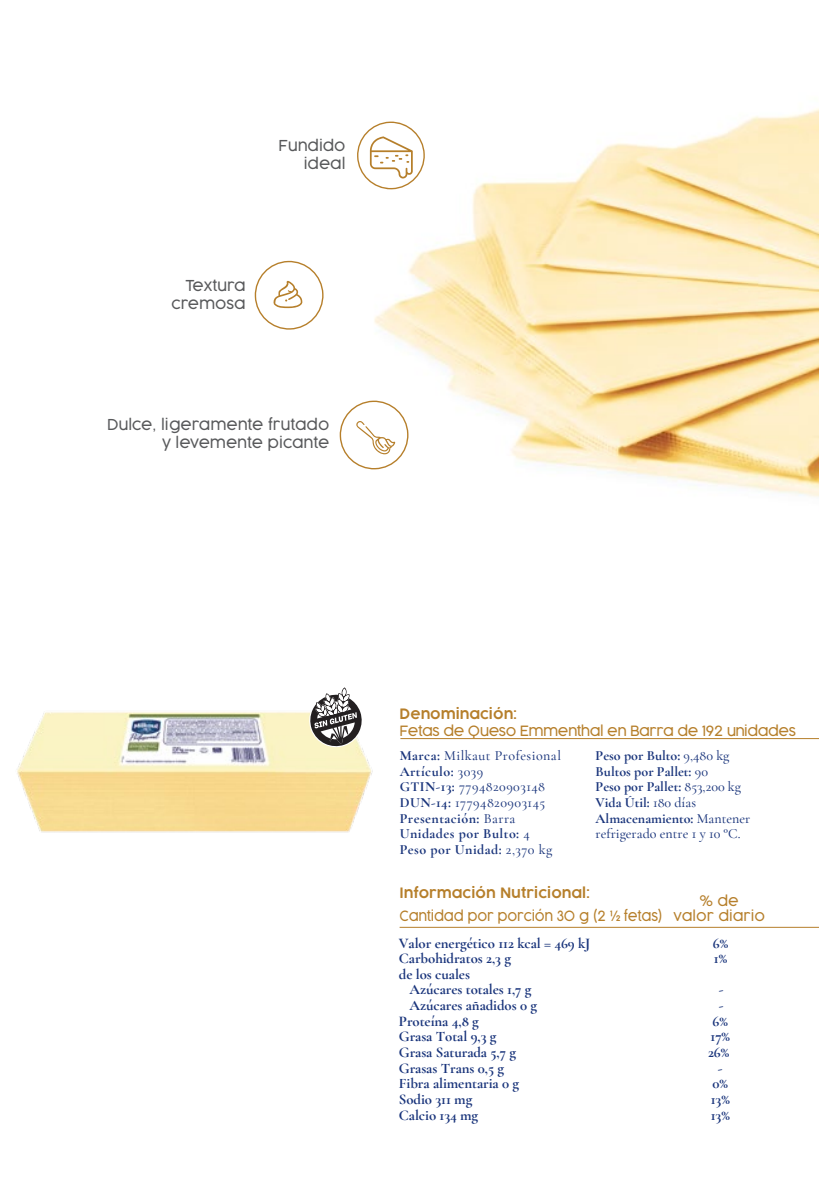
<style>
.page{position:relative;width:819px;height:1191px;background:#fff}
.page>*{position:absolute;margin:0;border:0;box-sizing:border-box;transform-origin:0 0}
.t1{font:300 14.88px/17.8px "Cocogoose Pro";color:#58595b;text-align:right}
.t2{font:700 14.7px/15.6px "Cormorant Garamond";letter-spacing:-.005em;color:#19347b}
.t3{font:700 14px/15.6px "Cormorant Garamond";letter-spacing:.035em;color:#19347b}
.t4{font:700 14px/15.6px "Cormorant Garamond";color:#19347b}
.t5{font:300 14px "Cocogoose Pro";letter-spacing:-.03em;color:#b67f2b}
.t6{font:600 14px "COCOGOOSE";color:#b67f2b}
.t7{font:300 14px "Cocogoose Pro";letter-spacing:-.03em;color:#b67f2b;scale:.93 1}
.t8{font:300 14px/15.6px "Cocogoose Pro";color:#b67f2b;text-align:center}
.s1{font-weight:500}
</style>
<div class="page">
<img style="left:17px;top:712px;width:397px;height:121px">
<hr style="left:399px;top:927px;width:420px;height:1px;background:#b67f2b">
<hr style="left:400px;top:738px;width:419px;height:1px;background:#b67f2b">
<img style="left:374px;top:108px;width:445px;height:389px">
<svg style="left:339px;top:399px;width:70px;height:72px"></svg>
<svg style="left:254px;top:260px;width:70px;height:70px"></svg>
<svg style="left:357px;top:121px;width:68px;height:68px"></svg>
<svg style="left:308px;top:687px;width:55px;height:61px"></svg>
<p class="t1" style="left:278px;top:136px;width:68px">Fundido ideal</p>
<p class="t1" style="left:171px;top:276px;width:76px">Textura cremosa</p>
<p class="t1" style="left:107px;top:416px;width:224px">Dulce, ligeramente frutado y levemente picante</p>
<p class="t6" style="left:399px;top:704px;width:119px">Denominación:</p>
<p class="t5" style="left:399px;top:721px;width:398px">Fetas de Queso Emmenthal en Barra de 192 unidades</p>
<p class="t3" style="left:399px;top:747px;width:163px">Marca: <span class="s1">Milkaut Profesional<br></span>Artículo: <span class="s1">3039<br></span>GTIN-13: <span class="s1">7794820903148<br></span>DUN-14: <span class="s1">17794820903145<br></span>Presentación: <span class="s1">Barra<br></span>Unidades por Bulto: <span class="s1">4<br></span>Peso por Unidad: <span class="s1">2,370 kg</span></p>
<p class="t4" style="left:595px;top:747px;width:156px">Peso por Bulto: <span class="s1">9,480 kg<br></span>Bultos por Pallet: <span class="s1">90<br></span>Peso por Pallet: <span class="s1">853,200 kg<br></span>Vida Útil: <span class="s1">180 días<br></span>Almacenamiento: <span class="s1">Mantener refrigerado entre 1 y 10 °C.</span></p>
<p class="t6" style="left:399px;top:882px;width:192px">Información Nutricional:</p>
<p class="t7" style="left:399px;top:906px;width:284px">Cantidad por porción 30 g (2 ½ fetas)</p>
<p class="t8" style="left:673px;top:892px;width:93px">% de<br>valor diario</p>
<p class="t2" style="left:399px;top:935px;width:193px">Valor energético 112 kcal = 469 kJ</p>
<p class="t2" style="left:712px;top:935px;width:17px">6%</p>
<p class="t2" style="left:399px;top:950px;width:114px">Carbohidratos 2,3 g</p>
<p class="t2" style="left:713px;top:950px;width:15px">1%</p>
<p class="t2" style="left:409px;top:966px;width:123px;text-indent:-11px">de los cuales<br>Azúcares totales 1,7 g</p>
<p class="t2" style="left:718px;top:982px;width:6px">-</p>
<p class="t2" style="left:409px;top:997px;width:129px">Azúcares añadidos 0 g</p>
<p class="t2" style="left:718px;top:997px;width:6px">-</p>
<p class="t2" style="left:399px;top:1013px;width:81px">Proteína 4,8 g</p>
<p class="t2" style="left:712px;top:1013px;width:17px">6%</p>
<p class="t2" style="left:399px;top:1028px;width:99px">Grasa Total 9,3 g</p>
<p class="t2" style="left:710px;top:1028px;width:21px">17%</p>
<p class="t2" style="left:399px;top:1044px;width:119px">Grasa Saturada 5,7 g</p>
<p class="t2" style="left:708px;top:1044px;width:23px">26%</p>
<p class="t2" style="left:399px;top:1060px;width:107px">Grasas Trans 0,5 g</p>
<p class="t2" style="left:717px;top:1060px;width:6px">-</p>
<p class="t2" style="left:399px;top:1075px;width:122px">Fibra alimentaria 0 g</p>
<p class="t2" style="left:712px;top:1075px;width:17px">0%</p>
<p class="t2" style="left:399px;top:1091px;width:75px">Sodio 311 mg</p>
<p class="t2" style="left:710px;top:1091px;width:21px">13%</p>
<p class="t2" style="left:399px;top:1107px;width:81px">Calcio 134 mg</p>
<p class="t2" style="left:710px;top:1107px;width:21px">13%</p>
</div>
